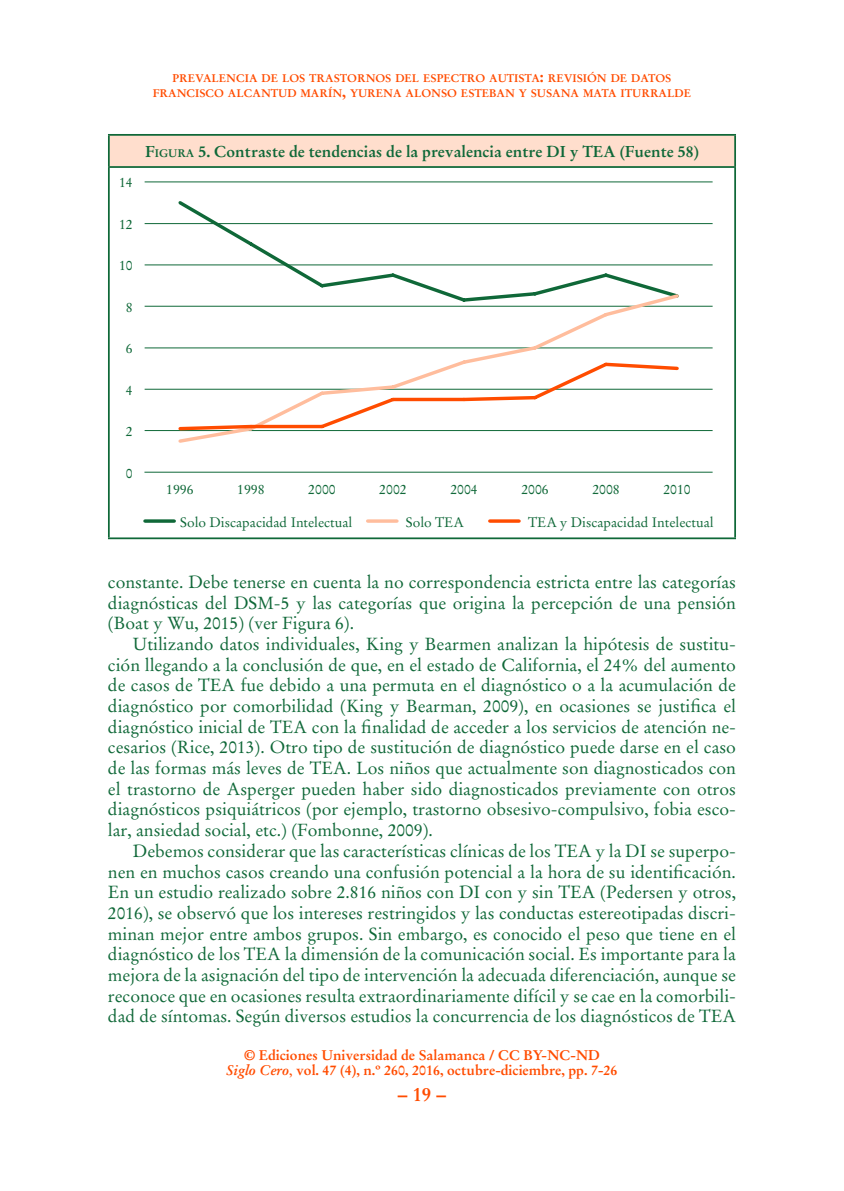
<style>
.page{position:relative;width:844px;height:1191px;background:#fff}
.page>*{position:absolute;margin:0;border:0;box-sizing:border-box;transform-origin:0 0}
.t1{font:700 19.25px "Stempel Garamond";color:#ff4c00}
.TEX_de_párrafo_N_par{font:17.5px/20.7px "Stempel Garamond";color:#0f6838;text-align:justify}
.Table_Paragraph{font:700 15.75px "Stempel Garamond";color:#0f6838}
.t2{font:700 14px/15.8px "Stempel Garamond";color:#ff4c00;text-align:center}
.t3{font:13.65px "Stempel Garamond";color:#0f6838}
.t4{font:700 11.03px/15.8px "Stempel Garamond";color:#ff4c00;text-align:center}
.s1{font-size:15.75px}
.s2{font-style:inherit}
.s3{font-size:11.03px}
.s4{font-style:italic}
.s5{font-weight:400}
</style>
<div class="page">
<div style="left:109px;top:135px;width:626px;height:32px;background:#ffdecd"></div>
<hr style="left:108px;top:134px;width:627px;height:2px;background:#0f6838">
<hr style="left:108px;top:136px;width:2px;height:30px;background:#0f6838">
<hr style="left:734px;top:136px;width:1px;height:30px;background:#0f6838">
<hr style="left:108px;top:166px;width:627px;height:2px;background:#0f6838">
<hr style="left:108px;top:168px;width:2px;height:369px;background:#0f6838">
<hr style="left:734px;top:168px;width:1px;height:369px;background:#0f6838">
<hr style="left:108px;top:537px;width:627px;height:2px;background:#0f6838">
<hr style="left:145px;top:430px;width:567px;height:1px;background:#0f6838">
<hr style="left:145px;top:389px;width:567px;height:1px;background:#0f6838">
<hr style="left:145px;top:347px;width:567px;height:1px;background:#0f6838">
<hr style="left:145px;top:306px;width:567px;height:1px;background:#0f6838">
<hr style="left:145px;top:264px;width:567px;height:1px;background:#0f6838">
<hr style="left:145px;top:223px;width:567px;height:1px;background:#0f6838">
<hr style="left:145px;top:181px;width:567px;height:1px;background:#0f6838">
<hr style="left:144px;top:472px;width:568px;height:1px;background:#0f6838">
<svg style="left:175px;top:201px;width:506px;height:91px"></svg>
<svg style="left:176px;top:292px;width:505px;height:151px"></svg>
<svg style="left:176px;top:360px;width:504px;height:72px"></svg>
<svg style="left:145px;top:519px;width:29px;height:4px"></svg>
<svg style="left:367px;top:519px;width:30px;height:4px"></svg>
<svg style="left:489px;top:519px;width:30px;height:4px"></svg>
<p class="t4" style="left:153px;top:70px;width:539px">PREVALENCIA DE LOS TRASTORNOS DEL ESPECTRO AUTISTA<span class="s1">:</span> REVISIÓN DE DATOS<br>FRANCISCO ALCANTUD MARÍN<span class="s1">,</span> YURENA ALONSO ESTEBAN Y SUSANA MATA ITURRALDE</p>
<p class="t3" style="left:119px;top:174px;width:15px">14</p>
<p class="t3" style="left:119px;top:216px;width:15px">12</p>
<p class="t3" style="left:119px;top:257px;width:15px">10</p>
<p class="t3" style="left:126px;top:299px;width:8px">8</p>
<p class="t3" style="left:126px;top:340px;width:8px">6</p>
<p class="t3" style="left:126px;top:382px;width:8px">4</p>
<p class="t3" style="left:126px;top:423px;width:8px">2</p>
<p class="t3" style="left:126px;top:465px;width:8px">0</p>
<p class="Table_Paragraph" style="left:145px;top:142px;width:555px"><span class="s2">F</span><span class="s3">IGURA</span> 5. Contraste de tendencias de la prevalencia entre DI y TEA (Fuente 58)</p>
<p class="t3" style="left:166px;top:481px;width:29px">1996</p>
<p class="t3" style="left:237px;top:481px;width:29px">1998</p>
<p class="t3" style="left:308px;top:481px;width:29px">2000</p>
<p class="t3" style="left:379px;top:481px;width:29px">2002</p>
<p class="t3" style="left:450px;top:481px;width:29px">2004</p>
<p class="t3" style="left:521px;top:481px;width:29px">2006</p>
<p class="t3" style="left:592px;top:481px;width:29px">2008</p>
<p class="t3" style="left:663px;top:481px;width:29px">2010</p>
<p class="t3" style="left:180px;top:514px;width:174px">Solo Discapacidad Intelectual</p>
<p class="t3" style="left:406px;top:514px;width:60px">Solo TEA</p>
<p class="t3" style="left:528px;top:514px;width:187px">TEA y Discapacidad Intelectual</p>
<p class="TEX_de_párrafo_N_par" style="left:108px;top:572px;width:629px">constante. Debe tenerse en cuenta la no correspondencia estricta entre las categorías diagnósticas del DSM-5 y las categorías que origina la percepción de una pensión (Boat y Wu, 2015) (ver Figura 6).</p>
<p class="TEX_de_párrafo_N_par" style="left:108px;top:634px;width:629px;text-indent:25px">Utilizando datos individuales, King y Bearmen analizan la hipótesis de sustitu&shy;ción llegando a la conclusión de que, en el estado de California, el 24% del aumento de casos de TEA fue debido a una permuta en el diagnóstico o a la acumulación de diagnóstico por comorbilidad (King y Bearman, 2009), en ocasiones se justifica el diagnóstico inicial de TEA con la finalidad de acceder a los servicios de atención ne&shy;cesarios (Rice, 2013). Otro tipo de sustitución de diagnóstico puede darse en el caso de las formas más leves de TEA. Los niños que actualmente son diagnosticados con el trastorno de Asperger pueden haber sido diagnosticados previamente con otros diagnósticos psiquiátricos (por ejemplo, trastorno obsesivo-compulsivo, fobia esco&shy;lar, ansiedad social, etc.) (Fombonne, 2009).</p>
<p class="TEX_de_párrafo_N_par" style="left:108px;top:840px;width:629px;text-indent:25px">Debemos considerar que las características clínicas de los TEA y la DI se superpo&shy;nen en muchos casos creando una confusión potencial a la hora de su identificación.<br>En un estudio realizado sobre 2.816 niños con DI con y sin TEA (Pedersen y otros, 2016), se observó que los intereses restringidos y las conductas estereotipadas discri&shy;minan mejor entre ambos grupos. Sin embargo, es conocido el peso que tiene en el diagnóstico de los TEA la dimensión de la comunicación social. Es importante para la mejora de la asignación del tipo de intervención la adecuada diferenciación, aunque se reconoce que en ocasiones resulta extraordinariamente difícil y se cae en la comorbili&shy;dad de síntomas. Según diversos estudios la concurrencia de los diagnósticos de TEA</p>
<p class="t2" style="left:226px;top:1046px;width:392px">© Ediciones Universidad de Salamanca / CC BY-NC-ND<br><span class="s4">Siglo Cero</span><span class="s5">,</span> vol. 47 (4), n.º 260, 2016, octubre-diciembre, pp. 7-26</p>
<p class="t1" style="left:398px;top:1082px;width:50px">– 19 –</p>
</div>
